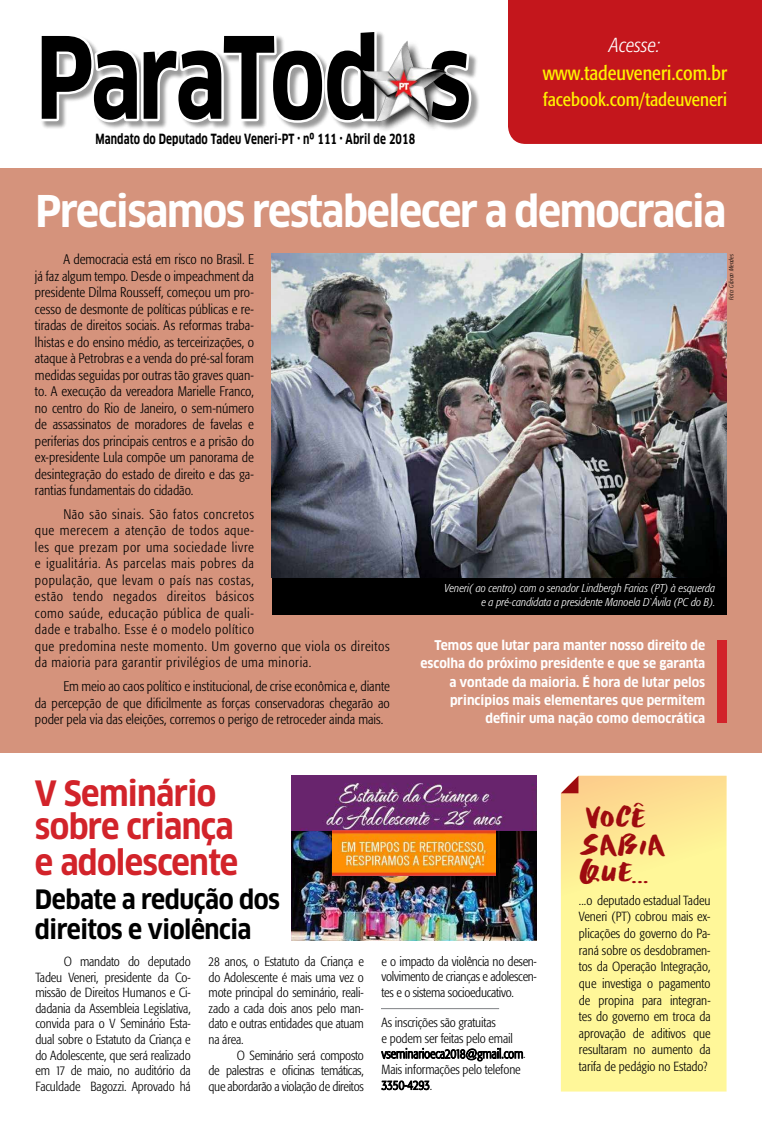
<style>
.page{position:relative;width:762px;height:1127px;background:#fff}
.page>*{position:absolute;margin:0;border:0;box-sizing:border-box;transform-origin:0 0}
.t1{font:700 110.38px "Clan";letter-spacing:-.04em;color:#000;scale:.8 1}
.t2{font:700 42.75px "Clan Narrow";letter-spacing:-.03em;color:#fff}
.t3{font:700 34.12px/34.6px "Clan Narrow";letter-spacing:-.02em;color:#d2232a}
.t4{font:29.25px/29.1px "DK Scrawny Cat";color:#9e0b0f;scale:1.3 1}
.t5{font:700 26.12px/30.5px "Clan Narrow";letter-spacing:-.02em;color:#000}
.t6{font:condensed 20px "Formata";color:#fff200}
.t7{font:italic 300 condensed 20px "Formata";color:#fff}
.t8{font:condensed 18.75px "Formata";color:#fff200}
.t9{font:300 condensed 13.75px/16.5px "Formata";letter-spacing:.04em;color:#000;text-align:justify}
.t10{font:700 13.75px "Clan Narrow";letter-spacing:.01em;color:#000;scale:.8 1}
.t11{font:300 condensed 13.12px/15.6px "Formata";letter-spacing:-.01em;color:#000;text-align:justify}
.t12{font:700 13.12px/18.2px "Clan Narrow";color:#fff;text-align:right}
.t13{font:italic 300 condensed 11.25px/13.5px "Formata";color:#fff;text-align:right}
.t14{font:italic 300 condensed 6.25px "Formata";color:#000}
</style>
<div class="page">
<div style="left:0;top:168px;width:762px;height:584px;background:#d5937c"></div>
<div style="left:508px;top:0;width:254px;height:144px;background:#c4161c"></div>
<div style="left:40px;top:31px;width:440px;height:101px;background:#000;opacity:.4"></div>
<svg style="left:40px;top:31px;width:339px;height:94px"></svg>
<svg style="left:456px;top:46px;width:18px;height:79px"></svg>
<div style="left:361px;top:40px;width:95px;height:93px;background:#000;opacity:.75"></div>
<img style="left:359px;top:39px;width:90px;height:85px">
<svg style="left:381px;top:1048px;width:142px;height:13px"></svg>
<svg style="left:381px;top:1080px;width:48px;height:10px"></svg>
<div style="left:716px;top:640px;width:10px;height:83px;background:#d2232a"></div>
<img style="left:272px;top:254px;width:454px;height:324px">
<div style="left:272px;top:578px;width:454px;height:37px;background:#000"></div>
<svg style="left:561px;top:776px;width:165px;height:315px;background:#fef197"></svg>
<svg style="left:561px;top:776px;width:17px;height:17px"></svg>
<img style="left:291px;top:776px;width:246px;height:164px">
<img style="left:332px;top:830px;width:164px;height:45px">
<hr style="left:381px;top:1008px;width:118px;height:1px;background:#808285">
<h1 class="t1" style="left:35px;top:18px;width:547px">ParaTod s</h1>
<p class="t10" style="left:95px;top:130px;width:401px">Mandato do Deputado Tadeu Veneri-PT <sup>•</sup> nº 111 <sup>•</sup> Abril de 2018</p>
<h3 class="t7" style="left:609px;top:34px;width:52px">Acesse:</h3>
<h3 class="t6" style="left:543px;top:61px;width:186px">www.tadeuveneri.com.br</h3>
<h3 class="t8" style="left:543px;top:88px;width:185px">facebook.com/tadeuveneri</h3>
<h2 class="t2" style="left:35px;top:184px;width:692px">Precisamos restabelecer a democracia</h2>
<p class="t9" style="left:35px;top:251px;width:221px;text-indent:28px">A democracia está em risco no Brasil. E já faz algum tempo. Desde o impeachment da presidente Dilma Rousseff, começou um pro&shy;cesso de desmonte de políticas públicas e re&shy;tiradas de direitos sociais. As reformas traba&shy;lhistas e do ensino médio, as terceirizações, o ataque à Petrobras e a venda do pré-sal foram medidas seguidas por outras tão graves quan&shy;to. A execução da vereadora Marielle Franco, no centro do Rio de Janeiro, o sem-número de assassinatos de moradores de favelas e periferias dos principais centros e a prisão do ex-presidente Lula compõe um panorama de desintegração do estado de direito e das ga&shy;rantias fundamentais do cidadão.</p>
<p class="t9" style="left:35px;top:506px;width:356px;text-align:left;text-indent:28px">Não são sinais. São fatos concretos<br>que merecem a atenção de todos aque-<br>les que prezam por uma sociedade livre<br>e igualitária. As parcelas mais pobres da<br>população, que levam o país nas costas,<br>estão tendo negados direitos básicos<br>como saúde, educação pública de quali-<br>dade e trabalho. Esse é o modelo político<br>que predomina neste momento. Um governo que viola os direitos da maioria para garantir privilégios de uma minoria.</p>
<p class="t9" style="left:35px;top:678px;width:356px;text-indent:28px">Em meio ao caos político e institucional, de crise econômica e, diante da percepção de que dificilmente as forças conservadoras chegarão ao poder pela via das eleições, corremos o perigo de retroceder ainda mais.</p>
<p class="t14" style="left:728px;top:300px;width:48px;rotate:-90deg">Foto: Gibran Mendes</p>
<p class="t13" style="left:444px;top:582px;width:273px">Veneri( ao centro) com o senador Lindbergh Farias (PT) à esquerda e a pré-candidata a presidente Manoela D`Ávila (PC do B).</p>
<p class="t12" style="left:420px;top:636px;width:286px">Temos que lutar para manter nosso direito de escolha do próximo presidente e que se garanta a vontade da maioria. É hora de lutar pelos princípios mais elementares que permitem definir uma nação como democrática</p>
<h3 class="t3" style="left:35px;top:776px;width:205px">V Seminário sobre criança e adolescente</h3>
<h3 class="t5" style="left:35px;top:884px;width:246px">Debate a redução dos direitos e violência</h3>
<p class="t11" style="left:35px;top:954px;width:157px;text-indent:28px">O mandato do deputado Tadeu Veneri, presidente da Co&shy;missão de Direitos Humanos e Ci&shy;dadania da Assembleia Legislativa, convida para o V Seminário Esta&shy;dual sobre o Estatuto da Criança e do Adolescente, que será realizado em 17 de maio, no auditório da Faculdade Bagozzi. Aprovado há</p>
<p class="t11" style="left:208px;top:953px;width:157px">28 anos, o Estatuto da Criança e do Adolescente é mais uma vez o mote principal do seminário, reali&shy;zado a cada dois anos pelo man&shy;dato e outras entidades que atuam na área.</p>
<p class="t11" style="left:208px;top:1047px;width:157px;text-indent:28px">O Seminário será composto de palestras e oficinas temáticas, que abordarão a violação de direitos</p>
<p class="t11" style="left:381px;top:953px;width:157px">e o impacto da violência no desen&shy;volvimento de crianças e adolescen&shy;tes e o sistema socioeducativo.</p>
<p class="t11" style="left:381px;top:1014px;width:146px;text-align:left">As inscrições são gratuitas<br>e podem ser feitas pelo email vseminarioeca2018@gmail.com.<br>Mais informações pelo telefone<br>3350-4293.</p>
<h3 class="t4" style="left:579px;top:803px;width:69px">VOCÊ<br>SABIA</h3>
<h3 class="t4" style="left:579px;top:856px;width:55px">QUE...</h3>
<p class="t11" style="left:579px;top:892px;width:133px;line-height:16.6px">...o deputado estadual Tadeu Veneri (PT) cobrou mais ex&shy;plicações do governo do Pa&shy;raná sobre os desdobramen&shy;tos da Operação Integração, que investiga o pagamento de propina para integran&shy;tes do governo em troca da aprovação de aditivos que resultaram no aumento da tarifa de pedágio no Estado?</p>
</div>
